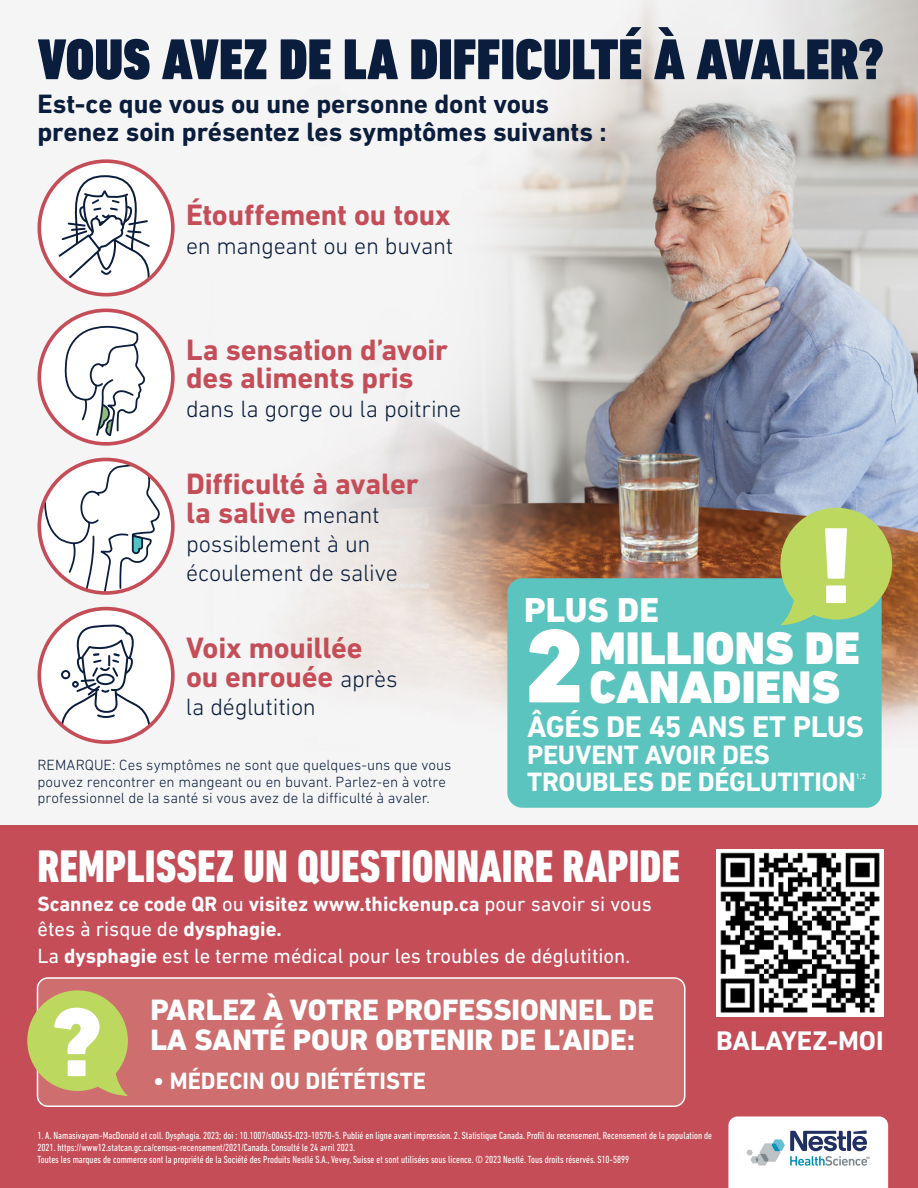
<style>
.page{position:relative;width:918px;height:1188px;background:#fff}
.page>*{position:absolute;margin:0;border:0;box-sizing:border-box;transform-origin:0 0}
.t1{font:900 110.1px "DIN Next LT Pro";color:#fff}
.t2{font:900 106.05px "DIN Next LT Pro";color:#fff}
.t3{font:900 99px "DIN Next LT Pro";color:#fff}
.t4{font:900 condensed 58.5px "DIN Next LT Pro";color:#0b1d3c}
.t5{font:800 condensed 46.5px "DIN Next LT Pro";color:#fff}
.t6{font:900 46.5px/38.4px "DIN Next LT Pro";color:#fff}
.t7{font:800 35.25px "DIN Next LT Pro";color:#fff}
.t8{font:700 30.3px "DIN Next LT Pro";letter-spacing:-.015em;color:#fff}
.t9{font:700 30px/28.8px "DIN Next LT Pro";letter-spacing:-.005em;color:#c44d58}
.t10{font:800 30px/30px "DIN Next LT Pro";color:#fff}
.t11{font:700 27.3px "DIN Next LT Pro";color:#fff}
.t12{font:700 27px/28.5px "DIN Next LT Pro";letter-spacing:-.005em;color:#0b1d3c}
.t13{font:700 27px/27px "DIN Next LT Pro";letter-spacing:-.01em;color:#fff}
.t14{font:300 24px/28.8px "DIN Next LT Pro";letter-spacing:-.01em;color:#0b1d3c}
.t15{font:700 24px "DIN Next LT Pro";color:#fff}
.t16{font:21px/26.2px "DIN Next LT Pro";color:#fff}
.t17{font:300 15px/16.5px "DIN Next LT Pro";color:#0b1d3c}
.t18{font:condensed 10.5px/12px "DIN Next LT Pro";color:#fff}
.t19{font:7.8px "DIN Next LT Pro";color:#fff}
.t20{font:700 3.3px "DIN Cond";color:#7b868c}
.s1{font-weight:300;font-size:24px;color:#0b1d3c}
.s2{font-weight:700}
</style>
<div class="page">
<img style="left:37px;top:0;width:881px;height:808px">
<div style="left:507px;top:578px;width:375px;height:230px;background:#5bc4be;border-radius:15px"></div>
<div style="left:0;top:825px;width:918px;height:363px;background:#c44d58"></div>
<div style="left:38px;top:978px;width:647px;height:128px;background:#ce6e6f;border-radius:10px"></div>
<div style="left:37px;top:977px;width:649px;height:130px;border:2px solid #fff;border-radius:10px"></div>
<img style="left:716px;top:849px;width:168px;height:167px">
<svg style="left:39px;top:161px;width:134px;height:134px"></svg>
<svg style="left:57px;top:174px;width:98px;height:106px"></svg>
<div style="left:38px;top:159px;width:137px;height:138px;border:4px solid #c44d58;border-radius:50%"></div>
<div style="left:39px;top:310px;width:134px;height:134px;background:#fff;border-radius:67px"></div>
<svg style="left:64px;top:310px;width:82px;height:128px"></svg>
<div style="left:38px;top:309px;width:137px;height:137px;border:4px solid #c44d58;border-radius:50%"></div>
<svg style="left:39px;top:459px;width:134px;height:134px"></svg>
<svg style="left:41px;top:459px;width:120px;height:134px"></svg>
<div style="left:38px;top:458px;width:137px;height:137px;border:4px solid #c44d58;border-radius:50%"></div>
<svg style="left:39px;top:609px;width:134px;height:133px"></svg>
<svg style="left:57px;top:617px;width:97px;height:125px"></svg>
<div style="left:72px;top:681px;width:7px;height:7px;border:2px solid #0b1d3c;border-radius:50%"></div>
<div style="left:61px;top:670px;width:9px;height:9px;border:2px solid #0b1d3c;border-radius:50%"></div>
<div style="left:38px;top:607px;width:137px;height:137px;border:4px solid #c44d58;border-radius:50%"></div>
<svg style="left:780px;top:508px;width:112px;height:118px;background:#adc96a"></svg>
<svg style="left:27px;top:990px;width:101px;height:106px"></svg>
<svg style="left:728px;top:1116px;width:160px;height:72px;background:#e2e5ea"></svg>
<h3 class="t4" style="left:38px;top:25px;width:848px">VOUS AVEZ DE LA DIFFICULTÉ À AVALER?</h3>
<h3 class="t12" style="left:38px;top:89px;width:571px">Est-ce que vous ou une personne dont vous prenez soin présentez les symptômes suivants :</h3>
<h3 class="t9" style="left:186px;top:200px;width:266px">Étouffement ou toux</h3>
<h3 class="t14" style="left:186px;top:231px;width:269px">en mangeant ou en buvant</h3>
<h3 class="t9" style="left:186px;top:335px;width:263px">La sensation d’avoir des aliments pris</h3>
<h3 class="t14" style="left:186px;top:394px;width:277px">dans la gorge ou la poitrine</h3>
<h3 class="t9" style="left:186px;top:470px;width:234px">Difficulté à avaler la salive <span class="s1">menant</span></h3>
<h3 class="t14" style="left:186px;top:529px;width:213px">possiblement à un écoulement de salive</h3>
<h3 class="t9" style="left:186px;top:633px;width:213px">Voix mouillée ou enrouée <span class="s1">après</span></h3>
<h3 class="t14" style="left:186px;top:693px;width:131px">la déglutition</h3>
<h3 class="t17" style="left:38px;top:757px;width:415px">REMARQUE: Ces symptômes ne sont que quelques-uns que vous pouvez rencontrer en mangeant ou en buvant. Parlez-en à votre professionnel de la santé si vous avez de la difficulté à avaler.</h3>
<h1 class="t1" style="left:818px;top:500px;width:37px">!</h1>
<h3 class="t7" style="left:524px;top:589px;width:136px">PLUS DE</h3>
<h3 class="t6" style="left:590px;top:629px;width:272px">MILLIONS DE<br>CANADIENS</h3>
<h2 class="t2" style="left:524px;top:603px;width:62px">2</h2>
<h3 class="t8" style="left:527px;top:709px;width:338px">ÂGÉS DE 45 ANS ET PLUS</h3>
<h3 class="t13" style="left:527px;top:742px;width:330px">PEUVENT AVOIR DES<br>TROUBLES DE DÉGLUTITION</h3>
<p class="t19" style="left:856px;top:772px;width:12px">1,2</p>
<h3 class="t5" style="left:38px;top:840px;width:644px">REMPLISSEZ UN QUESTIONNAIRE RAPIDE</h3>
<h3 class="t16" style="left:38px;top:890px;width:616px"><span class="s2">Scannez ce code QR</span> ou <span class="s2">visitez www.thickenup.ca</span> pour savoir si vous êtes à risque de <span class="s2">dysphagie.<br></span>La <span class="s2">dysphagie</span> est le terme médical pour les troubles de déglutition.</h3>
<h3 class="t3" style="left:53px;top:983px;width:50px">?</h3>
<h3 class="t10" style="left:150px;top:995px;width:505px">PARLEZ À VOTRE PROFESSIONNEL DE<br>LA SANTÉ POUR OBTENIR DE L’AIDE:</h3>
<h3 class="t15" style="left:153px;top:1067px;width:275px">• MÉDECIN OU DIÉTÉTISTE</h3>
<h3 class="t11" style="left:716px;top:1025px;width:169px">BALAYEZ-MOI</h3>
<p class="t18" style="left:38px;top:1130px;width:676px">1. A. Namasivayam-MacDonald et coll. Dysphagia. 2023; doi : 10.1007/s00455-023-10570-5. Publié en ligne avant impression. 2. Statistique Canada. Profil du recensement, Recensement de la population de<br>2021. https://www12.statcan.gc.ca/census-recensement/2021/Canada. Consulté le 24 avril 2023.<br>Toutes les marques de commerce sont la propriété de la Société des Produits Nestlé S.A., Vevey, Suisse et sont utilisées sous licence. © 2023 Nestlé. Tous droits réservés. S10-5899</p>
<p class="t20" style="left:867px;top:1155px;width:5px">MD</p>
</div>
